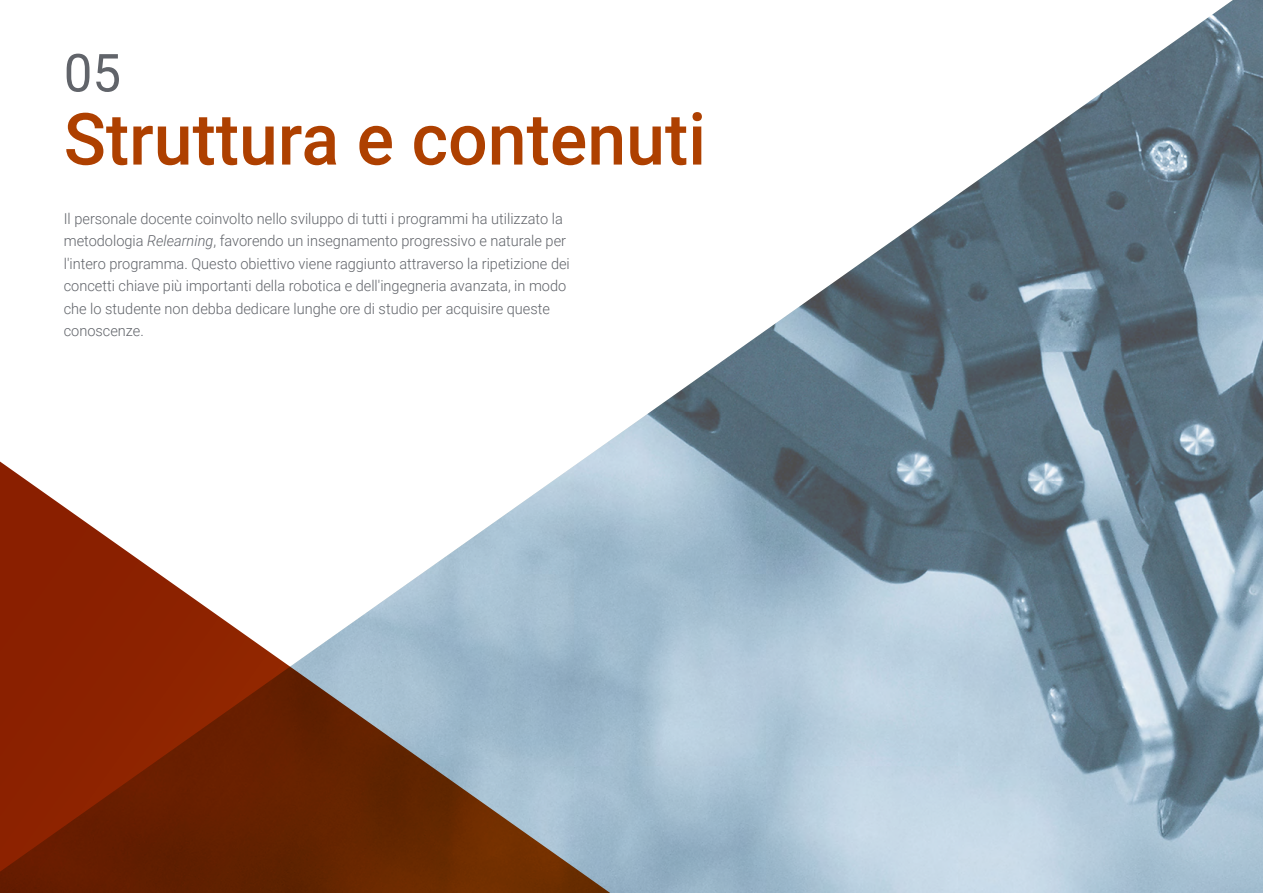
<style>
.page{position:relative;width:1263px;height:893px;background:#fff}
.page>*{position:absolute;margin:0;border:0;box-sizing:border-box;transform-origin:0 0}
.t1{font:500 72px "Roboto";color:#ae4000}
.t2{font:52.5px "Roboto";color:#61646a}
.t3{font:300 15px/22.5px "Roboto";color:#61646a}
.s1{font-style:italic}
</style>
<div class="page">
<img style="left:602px;top:0;width:661px;height:893px">
<svg style="left:0;top:446px;width:640px;height:447px"></svg>
<h2 class="t2" style="left:64px;top:36px;width:59px">05</h2>
<h1 class="t1" style="left:64px;top:89px;width:644px">Struttura e contenuti</h1>
<p class="t3" style="left:64px;top:207px;width:508px">Il personale docente coinvolto nello sviluppo di tutti i programmi ha utilizzato la metodologia <span class="s1">Relearning</span>, favorendo un insegnamento progressivo e naturale per l'intero programma. Questo obiettivo viene raggiunto attraverso la ripetizione dei concetti chiave più importanti della robotica e dell'ingegneria avanzata, in modo che lo studente non debba dedicare lunghe ore di studio per acquisire queste conoscenze.</p>
</div>
